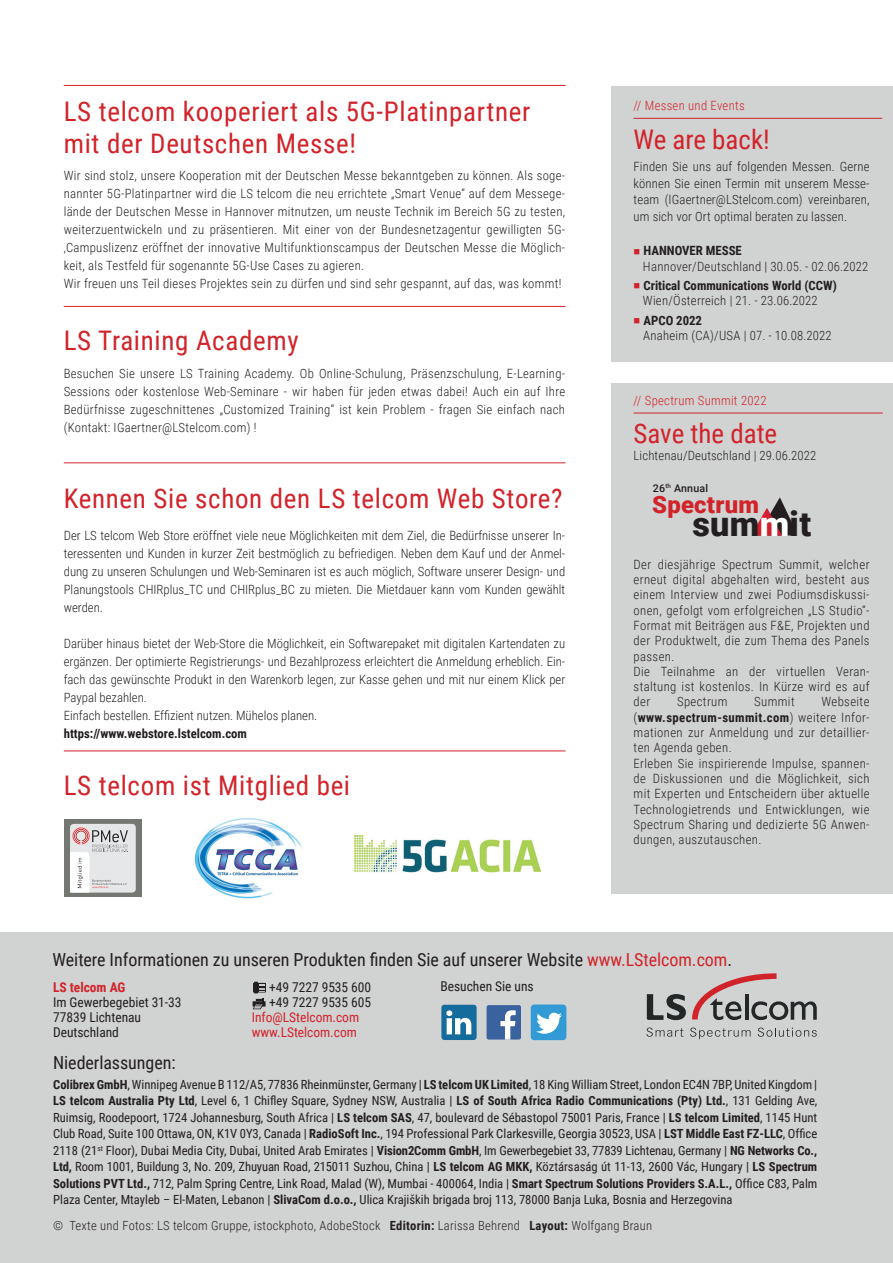
<style>
.page{position:relative;width:893px;height:1263px;background:#fff}
.page>*{position:absolute;margin:0;border:0;box-sizing:border-box;transform-origin:0 0}
.t1{font:900 34.2px "Roboto";letter-spacing:.01em;color:#231f20}
.t2{font:27px/32.4px "Roboto Condensed";letter-spacing:.025em;color:#d1232a}
.t3{font:27px "Roboto Condensed";color:#d1232a}
.t4{font:900 23.85px "Roboto";letter-spacing:.01em;color:#d1232a}
.t5{font:18px "Roboto Condensed";letter-spacing:-.005em;color:#231f20}
.t6{font:13.5px "Roboto Condensed";letter-spacing:-.005em;color:#231f20}
.t7{font:13.5px "Roboto Condensed";letter-spacing:-.005em;color:#d1232a}
.t8{font:700 13.5px "Roboto Condensed";letter-spacing:-.005em;color:#d1232a}
.t9{font:300 12.75px/15.3px "Roboto Condensed";letter-spacing:.02em;color:#231f20}
.t10{font:300 12.75px/18px "Roboto Condensed";color:#231f20}
.t11{font:700 12.75px/15.3px "Roboto Condensed";color:#231f20}
.t12{font:300 12.75px "Roboto Condensed";letter-spacing:.02em;color:#d1232a}
.t13{font:12.6px/16.5px "Roboto Condensed";color:#231f20;text-align:justify}
.t14{font:300 12.6px "Roboto Condensed";letter-spacing:.02em;color:#231f20}
.t15{font:500 10.65px "Roboto";letter-spacing:.02em;color:#231f20}
.s1{color:#d1232a}
.s2{font-weight:700}
.s3{font-weight:300}
.s4{color:#fff}
</style>
<div class="page">
<div style="left:0;top:932px;width:893px;height:331px;background:#d1d2d2"></div>
<svg style="left:692px;top:973px;width:125px;height:47px"></svg>
<svg style="left:647px;top:994px;width:39px;height:26px"></svg>
<svg style="left:646px;top:1027px;width:37px;height:10px"></svg>
<svg style="left:690px;top:1027px;width:60px;height:12px"></svg>
<svg style="left:758px;top:1027px;width:59px;height:10px"></svg>
<div style="left:253px;top:983px;width:13px;height:9px;background:#231f20"></div>
<svg style="left:253px;top:981px;width:12px;height:28px"></svg>
<svg style="left:441px;top:1004px;width:36px;height:36px"></svg>
<svg style="left:487px;top:1005px;width:34px;height:34px"></svg>
<svg style="left:531px;top:1004px;width:35px;height:36px"></svg>
<div style="left:611px;top:86px;width:282px;height:275px;background:#d1d2d2"></div>
<div style="left:611px;top:384px;width:282px;height:510px;background:#d1d2d2"></div>
<hr style="left:634px;top:118px;width:248px;height:1px;background:#d1232a">
<hr style="left:634px;top:413px;width:249px;height:1px;background:#d1232a">
<hr style="left:892px;top:1213px;width:1px;height:50px;background:#d1232a">
<hr style="left:64px;top:462px;width:502px;height:1px;background:#d1232a">
<hr style="left:64px;top:750px;width:502px;height:1px;background:#d1232a">
<hr style="left:64px;top:85px;width:502px;height:1px;background:#d1232a">
<img style="left:196px;top:818px;width:106px;height:80px">
<div style="left:64px;top:819px;width:78px;height:78px;background:#757772"></div>
<div style="left:70px;top:824px;width:66px;height:68px;background:#e6e7e9;border-radius:4px"></div>
<svg style="left:70px;top:827px;width:58px;height:65px"></svg>
<img style="left:354px;top:836px;width:186px;height:36px">
<svg style="left:754px;top:497px;width:41px;height:39px"></svg>
<hr style="left:64px;top:306px;width:502px;height:1px;background:#d1232a">
<h2 class="t2" style="left:64px;top:94px;width:468px">LS telcom kooperiert als 5G-Platinpartner mit der Deutschen Messe!</h2>
<p class="t9" style="left:64px;top:166px;width:503px;line-height:18px">Wir sind stolz, unsere Kooperation mit der Deutschen Messe bekanntgeben zu können. Als soge&shy;nannter 5G-Platinpartner wird die LS telcom die neu errichtete „Smart Venue“ auf dem Messege&shy;lände der Deutschen Messe in Hannover mitnutzen, um neuste Technik im Bereich 5G zu testen, weiterzuentwickeln und zu präsentieren. Mit einer von der Bundesnetzagentur gewilligten 5G-‚Campuslizenz eröffnet der innovative Multifunktionscampus der Deutschen Messe die Möglich&shy;keit, als Testfeld für sogenannte 5G-Use Cases zu agieren.<br>Wir freuen uns Teil dieses Projektes sein zu dürfen und sind sehr gespannt, auf das, was kommt!</p>
<h2 class="t2" style="left:64px;top:323px;width:236px">LS Training Academy</h2>
<p class="t9" style="left:64px;top:364px;width:503px;line-height:18px;text-align:justify">Besuchen Sie unsere LS Training Academy. Ob Online-Schulung, Präsenzschulung, E-Learning-Sessions oder kostenlose Web-Seminare - wir haben für jeden etwas dabei! Auch ein auf Ihre Bedürfnisse zugeschnittenes „Customized Training“ ist kein Problem - fragen Sie einfach nach (Kontakt: IGaertner@LStelcom.com) !</p>
<h2 class="t2" style="left:64px;top:481px;width:500px">Kennen Sie schon den LS telcom Web Store?</h2>
<p class="t9" style="left:64px;top:526px;width:503px;line-height:18px;text-align:justify">Der LS telcom Web Store eröffnet viele neue Möglichkeiten mit dem Ziel, die Bedürfnisse unserer In&shy;teressenten und Kunden in kurzer Zeit bestmöglich zu befriedigen. Neben dem Kauf und der Anmel&shy;dung zu unseren Schulungen und Web-Seminaren ist es auch möglich, Software unserer Design- und Planungstools CHIRplus_TC und CHIRplus_BC zu mieten. Die Mietdauer kann vom Kunden gewählt werden.</p>
<p class="t10" style="left:64px;top:634px;width:503px">Darüber hinaus bietet der Web-Store die Möglichkeit, ein Softwarepaket mit digitalen Kartendaten zu ergänzen. Der optimierte Registrierungs- und Bezahlprozess erleichtert die Anmeldung erheblich. Ein&shy;fach das gewünschte Produkt in den Warenkorb legen, zur Kasse gehen und mit nur einem Klick per Paypal bezahlen.<br>Einfach bestellen. Effizient nutzen. Mühelos planen.</p>
<p class="t11" style="left:64px;top:725px;width:185px">https://www.webstore.lstelcom.com</p>
<h2 class="t2" style="left:64px;top:768px;width:288px">LS telcom ist Mitglied bei</h2>
<p class="t12" style="left:634px;top:97px;width:113px">// Messen und Events</p>
<h2 class="t3" style="left:634px;top:120px;width:138px">We are back!</h2>
<p class="t9" style="left:634px;top:158px;width:237px;line-height:16.5px;text-align:justify">Finden Sie uns auf folgenden Messen. Gerne können Sie einen Termin mit unserem Messe&shy;team (IGaertner@LStelcom.com) vereinbaren, um sich vor Ort optimal beraten zu lassen.</p>
<p class="t9" style="left:643px;top:243px;width:227px;text-indent:-9px"><span class="s1">■</span> <span class="s2">HANNOVER MESSE<br></span>Hannover/Deutschland | 30.05. - 02.06.2022</p>
<p class="t11" style="left:643px;top:277px;width:195px;text-indent:-9px"><span class="s1">■</span> Critical Communications World (CCW)<br><span class="s3">Wien/Österreich | 21. - 23.06.2022</span></p>
<p class="t9" style="left:643px;top:312px;width:190px;text-indent:-10px"><span class="s1">■</span> <span class="s2">APCO 2022<br></span>Anaheim (CA)/USA | 07. - 10.08.2022</p>
<p class="t12" style="left:634px;top:391px;width:135px">// Spectrum Summit 2022</p>
<h2 class="t3" style="left:634px;top:415px;width:145px">Save the date</h2>
<p class="t9" style="left:634px;top:447px;width:184px">Lichtenau/Deutschland | 29.06.2022</p>
<p class="t15" style="left:653px;top:481px;width:57px">26<sup>th</sup> Annual</p>
<h3 class="t4" style="left:652px;top:487px;width:108px">Spectrum</h3>
<h1 class="t1" style="left:692px;top:499px;width:120px">sum<span class="s4">m</span>it</h1>
<p class="t9" style="left:634px;top:556px;width:237px">Der diesjährige Spectrum Summit, welcher erneut digital abgehalten wird, besteht aus einem Interview und zwei Podiumsdiskussi&shy;onen, gefolgt vom erfolgreichen „LS Studio“- Format mit Beiträgen aus F&amp;E, Projekten und der Produktwelt, die zum Thema des Panels passen.<br>Die Teilnahme an der virtuellen Veran&shy;staltung ist kostenlos. In Kürze wird es auf der</p>
<p class="t9" style="left:634px;top:694px;width:237px;text-indent:188px">Webseite (<span class="s2">www.spectrum-summit.com</span>) weitere Infor&shy;mationen zur Anmeldung und zur detaillier&shy;ten Agenda geben.<br>Erleben Sie inspirierende Impulse, spannen&shy;de Diskussionen und die Möglichkeit, sich mit Experten und Entscheidern über aktuelle Technologietrends und Entwicklungen, wie Spectrum Sharing und dedizierte 5G Anwen&shy;dungen, auszutauschen.</p>
<p class="t9" style="left:677px;top:694px;width:52px">Spectrum</p>
<p class="t9" style="left:754px;top:694px;width:42px">Summit</p>
<h3 class="t5" style="left:53px;top:947px;width:681px">Weitere Informationen zu unseren Produkten finden Sie auf unserer Website <span class="s1">www.LStelcom.com</span>.</h3>
<p class="t8" style="left:53px;top:977px;width:74px">LS telcom AG</p>
<p class="t6" style="left:269px;top:977px;width:104px">+49 7227 9535 600</p>
<p class="t6" style="left:53px;top:992px;width:130px">Im Gewerbegebiet 31-33</p>
<p class="t6" style="left:269px;top:992px;width:104px">+49 7227 9535 605</p>
<p class="t6" style="left:53px;top:1007px;width:89px">77839 Lichtenau</p>
<p class="t7" style="left:252px;top:1007px;width:109px">Info@LStelcom.com</p>
<p class="t6" style="left:53px;top:1022px;width:67px">Deutschland</p>
<p class="t7" style="left:252px;top:1022px;width:107px">www.LStelcom.com</p>
<p class="t6" style="left:441px;top:976px;width:95px">Besuchen Sie uns</p>
<h3 class="t5" style="left:53px;top:1050px;width:124px">Niederlassungen:</h3>
<p class="t13" style="left:53px;top:1076px;width:766px"><span class="s2">Colibrex GmbH</span>, Winnipeg Avenue B 112/A5, 77836 Rheinmünster, Germany | <span class="s2">LS telcom UK Limited</span>, 18 King William Street, London EC4N 7BP, United Kingdom | <span class="s2">LS telcom Australia Pty Ltd</span>, Level 6, 1 Chifley Square, Sydney NSW, Australia | <span class="s2">LS of South Africa Radio Communications (Pty) Ltd.</span>, 131 Gelding Ave, Ruimsig, Roodepoort, 1724 Johannesburg, South Africa | <span class="s2">LS telcom SAS</span>, 47, boulevard de Sébastopol 75001 Paris, France | <span class="s2">LS telcom Limited</span>, 1145 Hunt Club Road, Suite 100 Ottawa, ON, K1V 0Y3, Canada | <span class="s2">RadioSoft Inc.</span>, 194 Professional Park Clarkesville, Georgia 30523, USA | <span class="s2">LST Middle East FZ-LLC</span>, Office 2118 (21<sup>st</sup> Floor), Dubai Media City, Dubai, United Arab Emirates | <span class="s2">Vision2Comm GmbH</span>, Im Gewerbegebiet 33, 77839 Lichtenau, Germany | <span class="s2">NG Networks Co., Ltd,</span> Room 1001, Buildung 3, No. 209, Zhuyuan Road, 215011 Suzhou, China | <span class="s2">LS telcom AG MKK,</span> Köztársaság út 11-13, 2600 Vác, Hungary | <span class="s2">LS Spectrum Solutions PVT Ltd.,</span> 712, Palm Spring Centre, Link Road, Malad (W), Mumbai - 400064, India | <span class="s2">Smart Spectrum Solutions Providers S.A.L.,</span> Office C83, Palm Plaza Center, Mtayleb – El-Maten, Lebanon | <span class="s2">SlivaCom d.o.o.,</span> Ulica Krajiških brigada broj 113, 78000 Banja Luka, Bosnia and Herzegovina</p>
<p class="t14" style="left:53px;top:1216px;width:600px">© Texte und Fotos: LS telcom Gruppe, istockphoto, AdobeStock <span class="s2">Editorin:</span> Larissa Behrend <span class="s2">Layout:</span> Wolfgang Braun</p>
</div>
